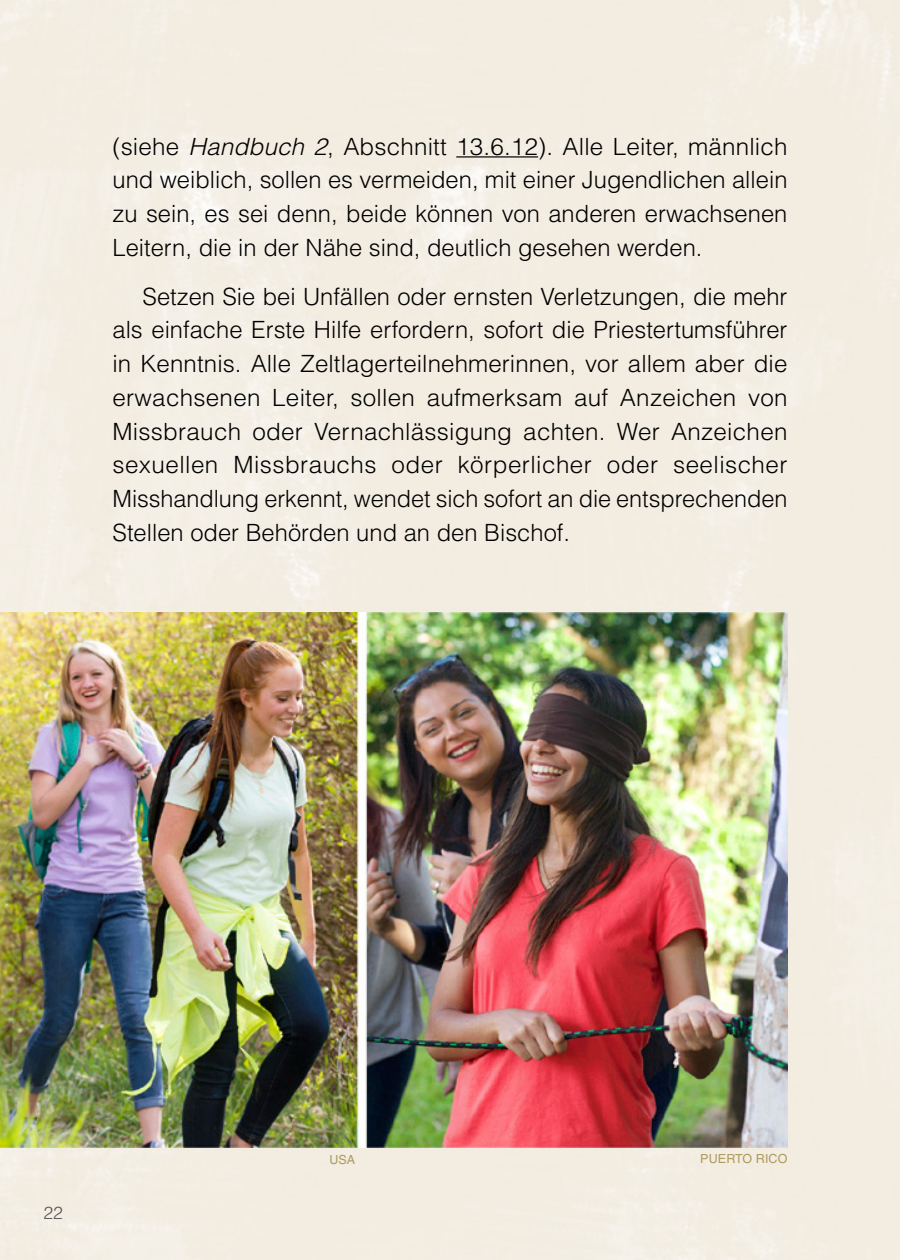
<style>
.page{position:relative;width:900px;height:1260px;background:#f2ece1}
.page>*{position:absolute;margin:0;border:0;box-sizing:border-box;transform-origin:0 0}
.p2{font:300 23.75px/33.8px "Helveticalds Lat";color:#000;text-align:justify}
.t1{font:300 17.5px "Helveticalds Lat";color:#535454}
.Label_R{font:12.5px "Helveticalds Lat";letter-spacing:.01em;color:#ae9a5e}
.s1{font-style:italic}
</style>
<div class="page">
<hr style="left:456px;top:156px;width:82px;height:2px;background:#000">
<img style="left:0;top:613px;width:788px;height:534px">
<p class="p2" style="left:112px;top:129px;width:677px">(siehe <span class="s1">Handbuch 2</span>, Abschnitt 13.6.12). Alle Leiter, männlich und weiblich, sollen es vermeiden, mit einer Jugendlichen allein zu sein, es sei denn, beide können von anderen erwachsenen Leitern, die in der Nähe sind, deutlich gesehen werden.</p>
<p class="p2" style="left:112px;top:279px;width:677px;text-indent:30px">Setzen Sie bei Unfällen oder ernsten Verletzungen, die mehr als einfache Erste Hilfe erfordern, sofort die Priestertumsführer in Kenntnis. Alle Zeltlagerteilnehmerinnen, vor allem aber die erwachsenen Leiter, sollen aufmerksam auf Anzeichen von Missbrauch oder Vernachlässigung achten. Wer Anzeichen sexuellen Missbrauchs oder körperlicher oder seelischer Misshandlung erkennt, wendet sich sofort an die entsprechenden Stellen oder Behörden und an den Bischof.</p>
<p class="t1" style="left:44px;top:1199px;width:21px">22</p>
<p class="Label_R" style="left:329px;top:1150px;width:27px">USA</p>
<p class="Label_R" style="left:700px;top:1148px;width:89px">PUERTO RICO</p>
</div>
